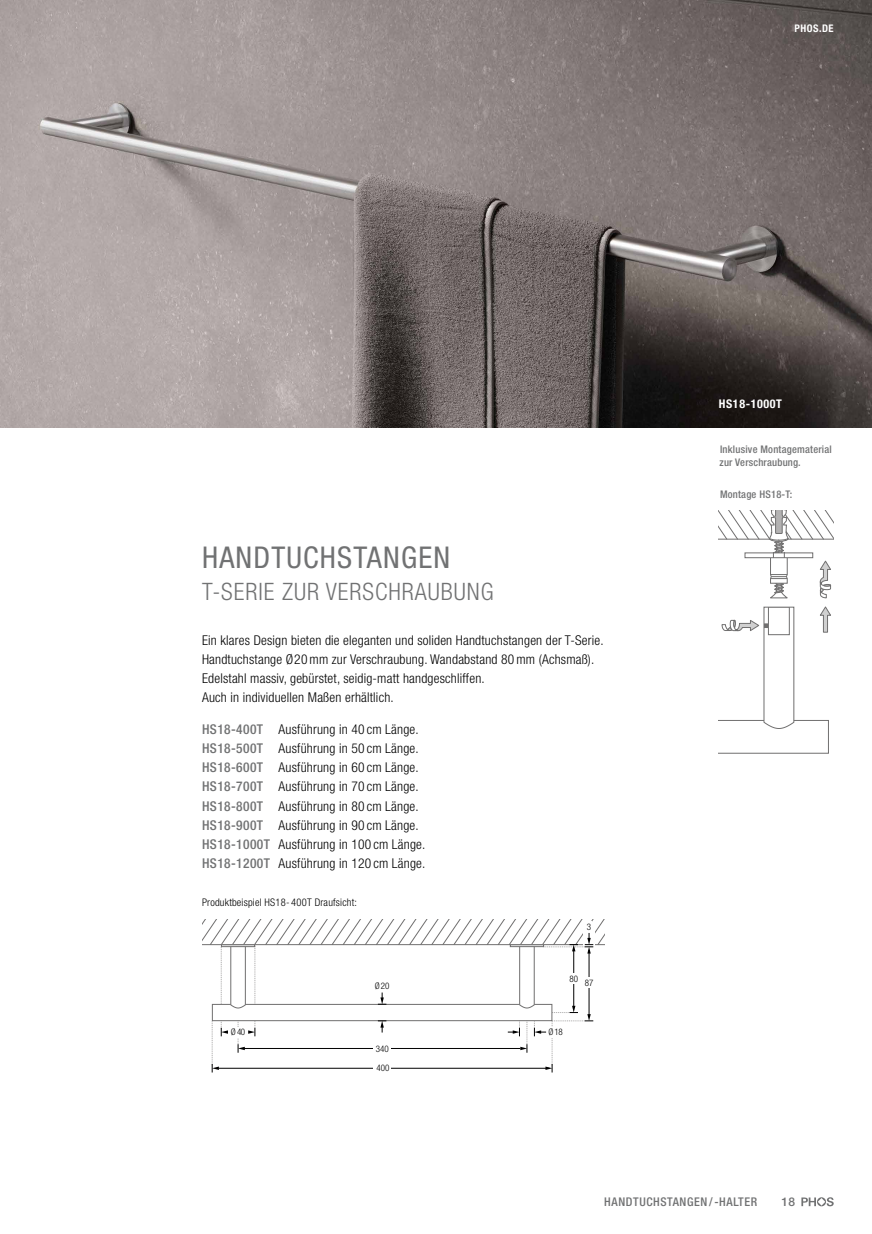
<style>
.page{position:relative;width:872px;height:1234px;background:#fff}
.page>*{position:absolute;margin:0;border:0;box-sizing:border-box;transform-origin:0 0}
.t1{font:condensed 30px "Helvetica Neue LT Std";letter-spacing:.04em;color:#717273}
.t2{font:300 condensed 24px "Helvetica Neue LT Std";letter-spacing:.04em;color:#717273}
.t3{font:300 condensed 13.5px/19.2px "Helvetica Neue LT Std";letter-spacing:.015em;color:#000}
.t4{font:500 condensed 12px "Helvetica Neue LT Std";letter-spacing:.05em;color:#717273}
.t5{font:700 condensed 12px "Helvetica Neue LT Std";letter-spacing:.05em;color:#fff}
.t6{font:500 12px "Helvetica Neue LT Std";color:#717273}
.t7{font:500 condensed 10.5px/12.8px "Helvetica Neue LT Std";letter-spacing:.02em;color:#717273}
.t8{font:300 condensed 10.5px "Helvetica Neue LT Std";letter-spacing:.02em;color:#000}
.t9{font:700 condensed 10.5px "Helvetica Neue LT Std";letter-spacing:.05em;color:#fff}
.t10{font:300 condensed 9px "Helvetica Neue LT Std";color:#000}
.s1{font-weight:500;color:#717273}
</style>
<div class="page">
<svg style="left:719px;top:606px;width:112px;height:147px"></svg>
<svg style="left:719px;top:510px;width:114px;height:88px"></svg>
<div style="left:744px;top:552px;width:69px;height:6px;border:1px solid #706f6f"></div>
<img style="left:0;top:0;width:872px;height:427px">
<svg style="left:202px;top:919px;width:402px;height:153px"></svg>
<div style="left:221px;top:944px;width:34px;height:2px;background:#fff;border:1px solid #706f6f"></div>
<svg style="left:801px;top:1197px;width:32px;height:8px"></svg>
<p class="t9" style="left:794px;top:22px;width:41px">PHOS.DE</p>
<h1 class="t1" style="left:202px;top:540px;width:250px">HANDTUCHSTANGEN</h1>
<h2 class="t2" style="left:202px;top:577px;width:293px">T-SERIE ZUR VERSCHRAUBUNG</h2>
<p class="t3" style="left:202px;top:630px;width:403px">Ein klares Design bieten die eleganten und soliden Handtuchstangen der T-Serie.<br>Handtuchstange Ø20mm zur Verschraubung. Wandabstand 80mm (Achsmaß).<br>Edelstahl massiv, gebürstet, seidig-matt handgeschliffen.<br>Auch in individuellen Maßen erhältlich.</p>
<p class="t3" style="left:202px;top:719px;width:225px"><span class="s1">HS18-400T</span> Ausführung in 40 cm Länge.<br><span class="s1">HS18-500T</span> Ausführung in 50 cm Länge.<br><span class="s1">HS18-600T</span> Ausführung in 60 cm Länge.<br><span class="s1">HS18-700T</span> Ausführung in 70 cm Länge.<br><span class="s1">HS18-800T</span> Ausführung in 80 cm Länge.<br><span class="s1">HS18-900T</span> Ausführung in 90 cm Länge.<br><span class="s1">HS18-1000T</span> Ausführung in 100 cm Länge.<br><span class="s1">HS18-1200T</span> Ausführung in 120 cm Länge.</p>
<p class="t8" style="left:202px;top:896px;width:156px">Produktbeispiel HS18- 400T Draufsicht:</p>
<p class="t10" style="left:375px;top:980px;width:16px">Ø20</p>
<p class="t10" style="left:587px;top:921px;width:6px">3</p>
<p class="t10" style="left:569px;top:973px;width:10px">80</p>
<p class="t10" style="left:584px;top:977px;width:10px">87</p>
<p class="t10" style="left:231px;top:1026px;width:16px">Ø40</p>
<p class="t10" style="left:548px;top:1026px;width:16px">Ø18</p>
<p class="t10" style="left:376px;top:1043px;width:14px">340</p>
<p class="t10" style="left:376px;top:1062px;width:14px">400</p>
<p class="t5" style="left:719px;top:397px;width:65px">HS18-1000T</p>
<p class="t7" style="left:719px;top:443px;width:114px">Inklusive Montagematerial zur Verschraubung.</p>
<p class="t7" style="left:720px;top:487px;width:74px">Montage HS18-T:</p>
<p class="t4" style="left:604px;top:1194px;width:154px">HANDTUCHSTANGEN/-HALTER</p>
<p class="t6" style="left:781px;top:1194px;width:15px">18</p>
</div>
